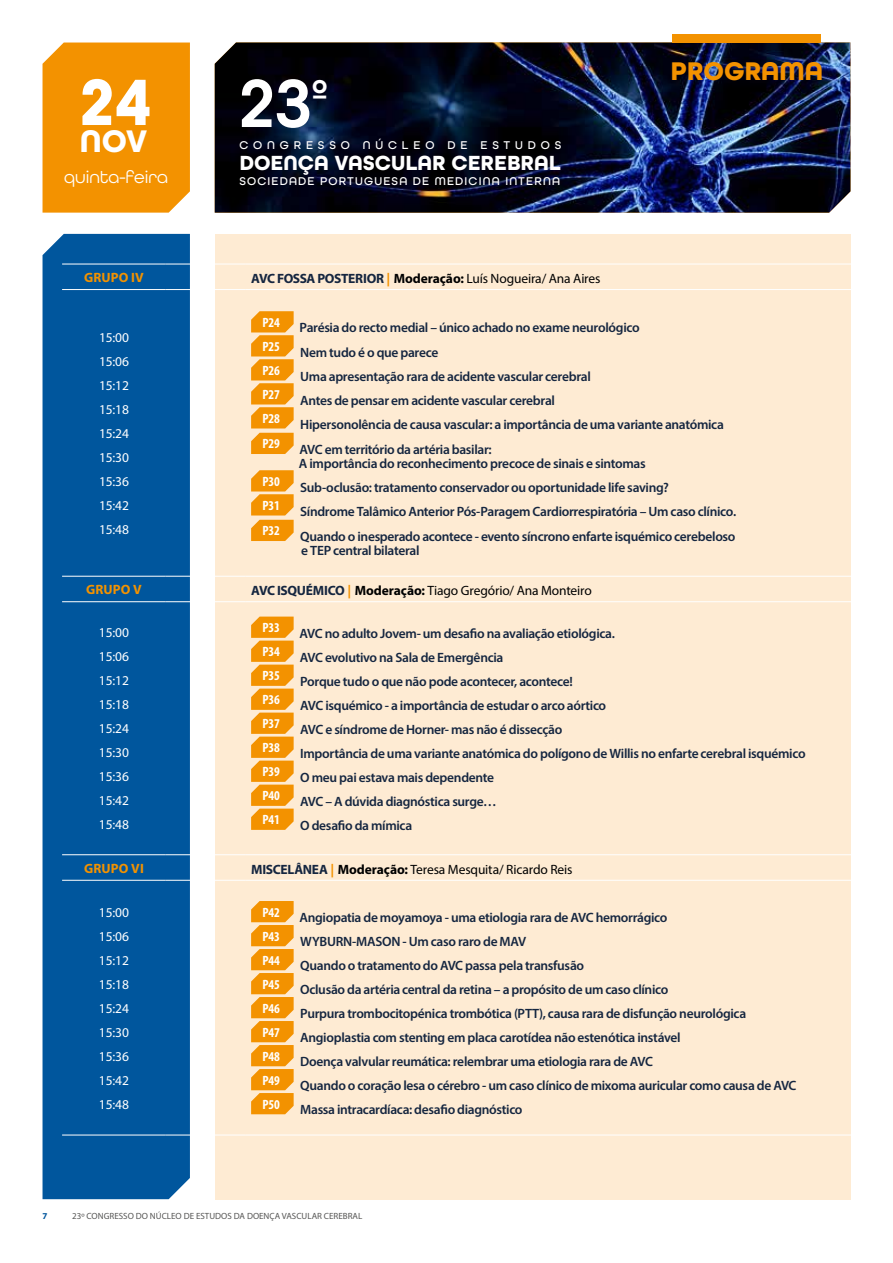
<style>
.page{position:relative;width:893px;height:1263px;background:#fff}
.page>*{position:absolute;margin:0;border:0;box-sizing:border-box;transform-origin:0 0}
.t1{font:600 71.85px "All Round Gothic";color:#fff}
.t2{font:700 33px "All Round Gothic";color:#fff}
.t3{font:700 27px "All Round Gothic";color:#f39200}
.t4{font:700 21.6px "All Round Gothic";color:#fff}
.t5{font:18px "All Round Gothic";color:#fff}
.t6{font:600 13.5px/13.5px "Myriad Pro";letter-spacing:-.025em;color:#152640}
.t7{font:13.5px "Myriad Pro";letter-spacing:-.01em;color:#000}
.t8{font:13.5px/24px "Myriad Pro";letter-spacing:-.01em;color:#fff;text-align:justify}
.t9{font:700 condensed 13.5px "Myriad Pro";letter-spacing:-.01em;color:#fff}
.t10{font:700 13.5px "Myriad Pro";letter-spacing:.01em;color:#f39200}
.t11{font:500 11.85px "All Round Gothic";letter-spacing:.1em;color:#fff}
.t12{font:500 11.85px "All Round Gothic";letter-spacing:.41em;color:#fff}
.t13{font:9px "Myriad Pro";color:#575756}
.t14{font:700 9px "Myriad Pro";color:#00569d}
.s1{font-weight:700;color:#152640}
.s2{font-weight:700;color:#f39200}
.s3{font-weight:700}
</style>
<div class="page">
<div style="left:215px;top:234px;width:635px;height:965px;background:#feebd3"></div>
<div style="left:43px;top:234px;width:147px;height:965px;background:#00569d"></div>
<img style="left:215px;top:43px;width:635px;height:170px">
<div style="left:672px;top:34px;width:149px;height:9px;background:#f39200"></div>
<hr style="left:62px;top:289px;width:104px;height:1px;background:#fff">
<hr style="left:166px;top:289px;width:79px;height:1px;background:#fff">
<hr style="left:245px;top:289px;width:636px;height:1px;background:#fff">
<hr style="left:62px;top:601px;width:104px;height:1px;background:#fff">
<hr style="left:166px;top:601px;width:79px;height:1px;background:#fff">
<hr style="left:245px;top:601px;width:636px;height:1px;background:#fff">
<hr style="left:62px;top:880px;width:104px;height:1px;background:#fff">
<hr style="left:166px;top:880px;width:79px;height:1px;background:#fff">
<hr style="left:245px;top:880px;width:636px;height:1px;background:#fff">
<hr style="left:62px;top:264px;width:104px;height:1px;background:#fff">
<hr style="left:62px;top:576px;width:104px;height:1px;background:#fff">
<hr style="left:62px;top:854px;width:104px;height:1px;background:#fff">
<hr style="left:62px;top:1135px;width:104px;height:1px;background:#fff">
<hr style="left:166px;top:264px;width:79px;height:1px;background:#fff">
<hr style="left:166px;top:576px;width:79px;height:1px;background:#fff">
<hr style="left:166px;top:854px;width:79px;height:1px;background:#fff">
<hr style="left:166px;top:1135px;width:79px;height:1px;background:#fff">
<hr style="left:245px;top:264px;width:636px;height:1px;background:#fff">
<hr style="left:245px;top:576px;width:636px;height:1px;background:#fff">
<hr style="left:245px;top:854px;width:636px;height:1px;background:#fff">
<hr style="left:245px;top:1135px;width:636px;height:1px;background:#fff">
<svg style="left:251px;top:311px;width:43px;height:143px;background:#f5a227"></svg>
<svg style="left:251px;top:470px;width:43px;height:71px;background:#f4a226"></svg>
<svg style="left:251px;top:617px;width:43px;height:213px;background:#f4a226"></svg>
<svg style="left:251px;top:901px;width:43px;height:213px;background:#f4a125"></svg>
<div style="left:43px;top:43px;width:147px;height:170px;background:#f39200"></div>
<h2 class="t2" style="left:80px;top:121px;width:73px"><sup>24</sup>NOV</h2>
<h3 class="t5" style="left:64px;top:166px;width:105px">quinta-feira</h3>
<h1 class="t1" style="left:239px;top:60px;width:90px">23<sup>º</sup></h1>
<p class="t12" style="left:239px;top:138px;width:323px">CONGRESSO NÚCLEO DE ESTUDOS</p>
<h3 class="t4" style="left:239px;top:150px;width:323px">DOENÇA VASCULAR CEREBRAL</h3>
<p class="t11" style="left:239px;top:174px;width:322px">SOCIEDADE PORTUGUESA DE MEDICINA INTERNA</p>
<p class="t10" style="left:84px;top:268px;width:61px">GRUPO IV</p>
<p class="t7" style="left:251px;top:270px;width:351px"><span class="s1">AVC FOSSA POSTERIOR</span> <span class="s2">|</span> <span class="s3">Moderação:</span> Luís Nogueira/ Ana Aires</p>
<h3 class="t3" style="left:670px;top:55px;width:154px">PROGRAMA</h3>
<p class="t8" style="left:99px;top:325px;width:31px">15:00<br>15:06<br>15:12<br>15:18<br>15:24<br>15:30<br>15:36<br>15:42<br>15:48</p>
<p class="t9" style="left:263px;top:314px;width:19px">P24</p>
<p class="t6" style="left:300px;top:321px;width:342px">Parésia do recto medial – único achado no exame neurológico</p>
<p class="t9" style="left:263px;top:338px;width:19px">P25</p>
<p class="t6" style="left:300px;top:345px;width:140px">Nem tudo é o que parece</p>
<p class="t9" style="left:263px;top:362px;width:19px">P26</p>
<p class="t6" style="left:300px;top:369px;width:292px">Uma apresentação rara de acidente vascular cerebral</p>
<p class="t9" style="left:263px;top:386px;width:19px">P27</p>
<p class="t6" style="left:300px;top:393px;width:256px">Antes de pensar em acidente vascular cerebral</p>
<p class="t9" style="left:263px;top:410px;width:19px">P28</p>
<p class="t6" style="left:300px;top:417px;width:425px">Hipersonolência de causa vascular: a importância de uma variante anatómica</p>
<p class="t9" style="left:263px;top:435px;width:19px">P29</p>
<p class="t6" style="left:299px;top:442px;width:348px">AVC em território da artéria basilar:<br>A importância do reconhecimento precoce de sinais e sintomas</p>
<p class="t9" style="left:263px;top:473px;width:19px">P30</p>
<p class="t6" style="left:300px;top:480px;width:370px">Sub-oclusão: tratamento conservador ou oportunidade life saving?</p>
<p class="t9" style="left:263px;top:497px;width:19px">P31</p>
<p class="t6" style="left:300px;top:504px;width:437px">Síndrome Talâmico Anterior Pós-Paragem Cardiorrespiratória – Um caso clínico.</p>
<p class="t9" style="left:263px;top:522px;width:19px">P32</p>
<p class="t6" style="left:300px;top:529px;width:437px">Quando o inesperado acontece - evento síncrono enfarte isquémico cerebeloso e TEP central bilateral</p>
<p class="t10" style="left:86px;top:581px;width:57px">GRUPO V</p>
<p class="t7" style="left:251px;top:582px;width:342px"><span class="s1">AVC ISQUÉMICO</span> <span class="s2">|</span> <span class="s3">Moderação:</span> Tiago Gregório/ Ana Monteiro</p>
<p class="t8" style="left:99px;top:620px;width:31px">15:00<br>15:06<br>15:12<br>15:18<br>15:24<br>15:30<br>15:36<br>15:42<br>15:48</p>
<p class="t9" style="left:263px;top:619px;width:19px">P33</p>
<p class="t6" style="left:300px;top:626px;width:317px">AVC no adulto Jovem- um desafio na avaliação etiológica.</p>
<p class="t9" style="left:263px;top:643px;width:19px">P34</p>
<p class="t6" style="left:300px;top:650px;width:205px">AVC evolutivo na Sala de Emergência</p>
<p class="t9" style="left:263px;top:667px;width:19px">P35</p>
<p class="t6" style="left:300px;top:674px;width:274px">Porque tudo o que não pode acontecer, acontece!</p>
<p class="t9" style="left:263px;top:691px;width:19px">P36</p>
<p class="t6" style="left:300px;top:698px;width:307px">AVC isquémico - a importância de estudar o arco aórtico</p>
<p class="t9" style="left:263px;top:715px;width:19px">P37</p>
<p class="t6" style="left:300px;top:722px;width:264px">AVC e síndrome de Horner- mas não é dissecção</p>
<p class="t9" style="left:263px;top:739px;width:19px">P38</p>
<p class="t6" style="left:300px;top:746px;width:507px">Importância de uma variante anatómica do polígono de Willis no enfarte cerebral isquémico</p>
<p class="t9" style="left:263px;top:763px;width:19px">P39</p>
<p class="t6" style="left:300px;top:770px;width:195px">O meu pai estava mais dependente</p>
<p class="t9" style="left:263px;top:787px;width:19px">P40</p>
<p class="t6" style="left:300px;top:794px;width:198px">AVC – A dúvida diagnóstica surge…</p>
<p class="t9" style="left:263px;top:811px;width:19px">P41</p>
<p class="t6" style="left:300px;top:818px;width:113px">O desafio da mímica</p>
<p class="t10" style="left:84px;top:859px;width:61px">GRUPO VI</p>
<p class="t7" style="left:251px;top:861px;width:323px"><span class="s1">MISCELÂNEA</span> <span class="s2">|</span> <span class="s3">Moderação:</span> Teresa Mesquita/ Ricardo Reis</p>
<p class="t8" style="left:99px;top:900px;width:31px">15:00<br>15:06<br>15:12<br>15:18<br>15:24<br>15:30<br>15:36<br>15:42<br>15:48</p>
<p class="t9" style="left:263px;top:904px;width:19px">P42</p>
<p class="t6" style="left:300px;top:911px;width:369px">Angiopatia de moyamoya - uma etiologia rara de AVC hemorrágico</p>
<p class="t9" style="left:263px;top:928px;width:19px">P43</p>
<p class="t6" style="left:300px;top:935px;width:228px">WYBURN-MASON - Um caso raro de MAV</p>
<p class="t9" style="left:263px;top:952px;width:19px">P44</p>
<p class="t6" style="left:300px;top:959px;width:285px">Quando o tratamento do AVC passa pela transfusão</p>
<p class="t9" style="left:263px;top:976px;width:19px">P45</p>
<p class="t6" style="left:300px;top:983px;width:370px">Oclusão da artéria central da retina – a propósito de um caso clínico</p>
<p class="t9" style="left:263px;top:1000px;width:19px">P46</p>
<p class="t6" style="left:300px;top:1007px;width:447px">Purpura trombocitopénica trombótica (PTT), causa rara de disfunção neurológica</p>
<p class="t9" style="left:263px;top:1024px;width:19px">P47</p>
<p class="t6" style="left:300px;top:1031px;width:382px">Angioplastia com stenting em placa carotídea não estenótica instável</p>
<p class="t9" style="left:263px;top:1048px;width:19px">P48</p>
<p class="t6" style="left:300px;top:1055px;width:354px">Doença valvular reumática: relembrar uma etiologia rara de AVC</p>
<p class="t9" style="left:263px;top:1072px;width:19px">P49</p>
<p class="t6" style="left:300px;top:1079px;width:498px">Quando o coração lesa o cérebro - um caso clínico de mixoma auricular como causa de AVC</p>
<p class="t9" style="left:263px;top:1096px;width:19px">P50</p>
<p class="t6" style="left:300px;top:1103px;width:224px">Massa intracardíaca: desafio diagnóstico</p>
<p class="t14" style="left:43px;top:1210px;width:6px">7</p>
<p class="t13" style="left:72px;top:1210px;width:292px">23º CONGRESSO DO NÚCLEO DE ESTUDOS DA DOENÇA VASCULAR CEREBRAL</p>
</div>
